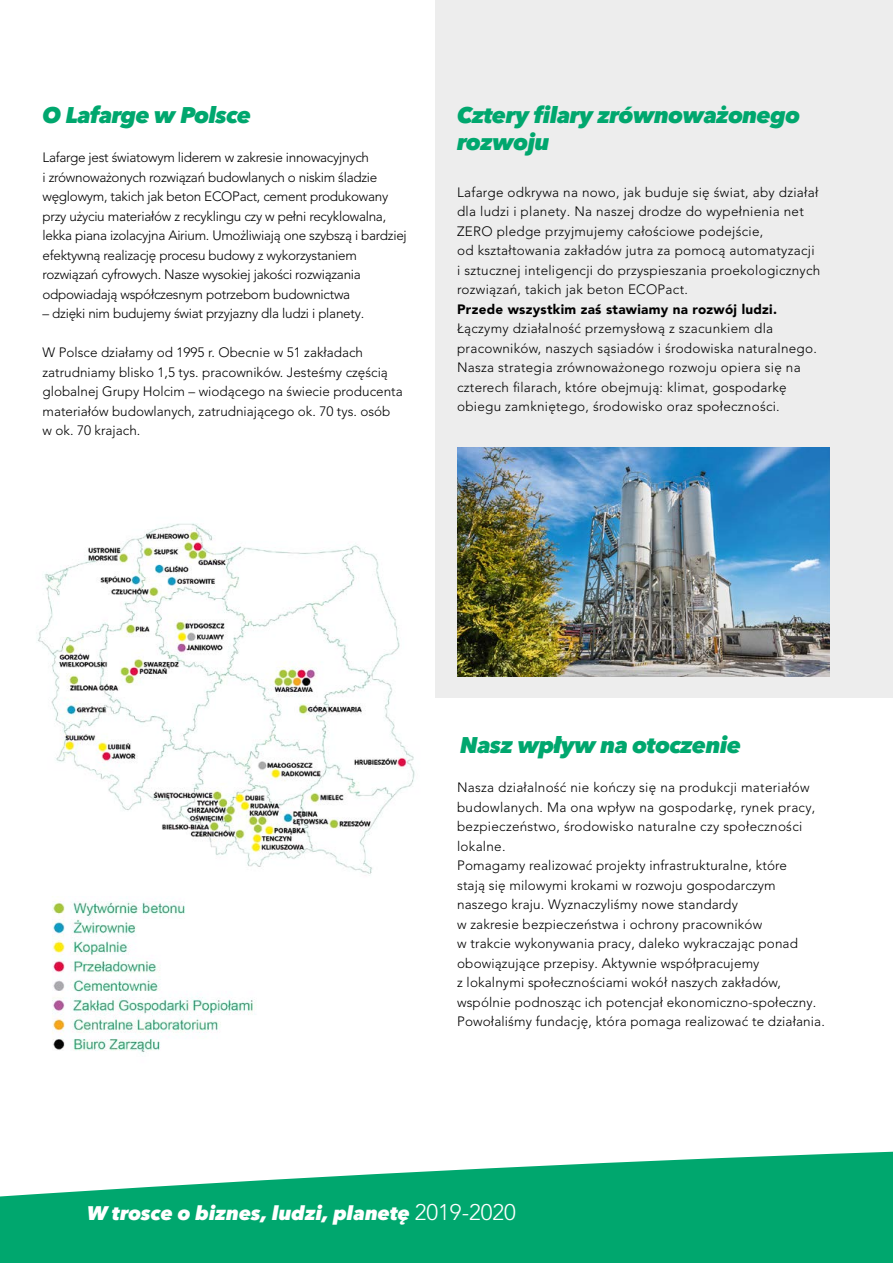
<style>
.page{position:relative;width:893px;height:1263px;background:#fff}
.page>*{position:absolute;margin:0;border:0;box-sizing:border-box;transform-origin:0 0}
.t1{font:italic 800 22.5px/27px "Avenir Next LT Pro";letter-spacing:-.025em;color:#00a76e}
.t2{font:italic 800 19.5px "Avenir Next LT Pro";color:#fff}
.t3{font:300 13.5px/19.5px "Avenir LT Pro";letter-spacing:.01em;color:#000}
.t4{font:300 13.5px/19.5px "Avenir LT Pro";letter-spacing:-.02em;color:#000}
.t5{font:900 13.5px "Avenir LT Pro";letter-spacing:.02em;color:#000}
.s1{font-family:"Avenir LT Pro";font-weight:300;font-style:normal;font-size:22.5px}
</style>
<div class="page">
<div style="left:436px;top:0;width:457px;height:697px;background:#ededed"></div>
<img style="left:37px;top:523px;width:378px;height:351px">
<svg style="left:0;top:1151px;width:893px;height:112px;fill:#00a76e"></svg>
<img style="left:457px;top:448px;width:372px;height:228px">
<img style="left:52px;top:900px;width:203px;height:154px">
<h1 class="t1" style="left:43px;top:102px;width:210px">O Lafarge w Polsce</h1>
<p class="t4" style="left:43px;top:148px;width:366px">Lafarge jest światowym liderem w zakresie innowacyjnych<br>i zrównoważonych rozwiązań budowlanych o niskim śladzie węglowym, takich jak beton ECOPact, cement produkowany przy użyciu materiałów z recyklingu czy w pełni recyklowalna, lekka piana izolacyjna Airium. Umożliwiają one szybszą i bardziej efektywną realizację procesu budowy z wykorzystaniem rozwiązań cyfrowych. Nasze wysokiej jakości rozwiązania odpowiadają współczesnym potrzebom budownictwa</p>
<p class="t4" style="left:43px;top:304px;width:323px">– dzięki nim budujemy świat przyjazny dla ludzi i planety.</p>
<p class="t3" style="left:43px;top:343px;width:362px">W Polsce działamy od 1995 r. Obecnie w 51 zakładach zatrudniamy blisko 1,5 tys. pracowników. Jesteśmy częścią globalnej Grupy Holcim – wiodącego na świecie producenta materiałów budowlanych, zatrudniającego ok. 70 tys. osób w ok. 70 krajach.</p>
<h1 class="t1" style="left:457px;top:102px;width:345px">Cztery filary zrównoważonego rozwoju</h1>
<p class="t3" style="left:457px;top:182px;width:365px">Lafarge odkrywa na nowo, jak buduje się świat, aby działał dla ludzi i planety. Na naszej drodze do wypełnienia net ZERO pledge przyjmujemy całościowe podejście,<br>od kształtowania zakładów jutra za pomocą automatyzacji i sztucznej inteligencji do przyspieszania proekologicznych rozwiązań, takich jak beton ECOPact.</p>
<p class="t5" style="left:457px;top:301px;width:321px">Przede wszystkim zaś stawiamy na rozwój ludzi.</p>
<p class="t3" style="left:457px;top:319px;width:361px">Łączymy działalność przemysłową z szacunkiem dla pracowników, naszych sąsiadów i środowiska naturalnego.<br>Nasza strategia zrównoważonego rozwoju opiera się na czterech filarach, które obejmują: klimat, gospodarkę obiegu zamkniętego, środowisko oraz społeczności.</p>
<h1 class="t1" style="left:460px;top:731px;width:282px">Nasz wpływ na otoczenie</h1>
<p class="t3" style="left:457px;top:778px;width:369px">Nasza działalność nie kończy się na produkcji materiałów budowlanych. Ma ona wpływ na gospodarkę, rynek pracy, bezpieczeństwo, środowisko naturalne czy społeczności lokalne.<br>Pomagamy realizować projekty infrastrukturalne, które<br>stają się milowymi krokami w rozwoju gospodarczym naszego kraju. Wyznaczyliśmy nowe standardy<br>w zakresie bezpieczeństwa i ochrony pracowników<br>w trakcie wykonywania pracy, daleko wykraczając ponad obowiązujące przepisy. Aktywnie współpracujemy<br>z lokalnymi społecznościami wokół naszych zakładów, wspólnie podnosząc ich potencjał ekonomiczno-społeczny.<br>Powołaliśmy fundację, która pomaga realizować te działania.</p>
<h2 class="t2" style="left:87px;top:1201px;width:430px">W trosce o biznes, ludzi, planetę <span class="s1">2019-2020</span></h2>
</div>
